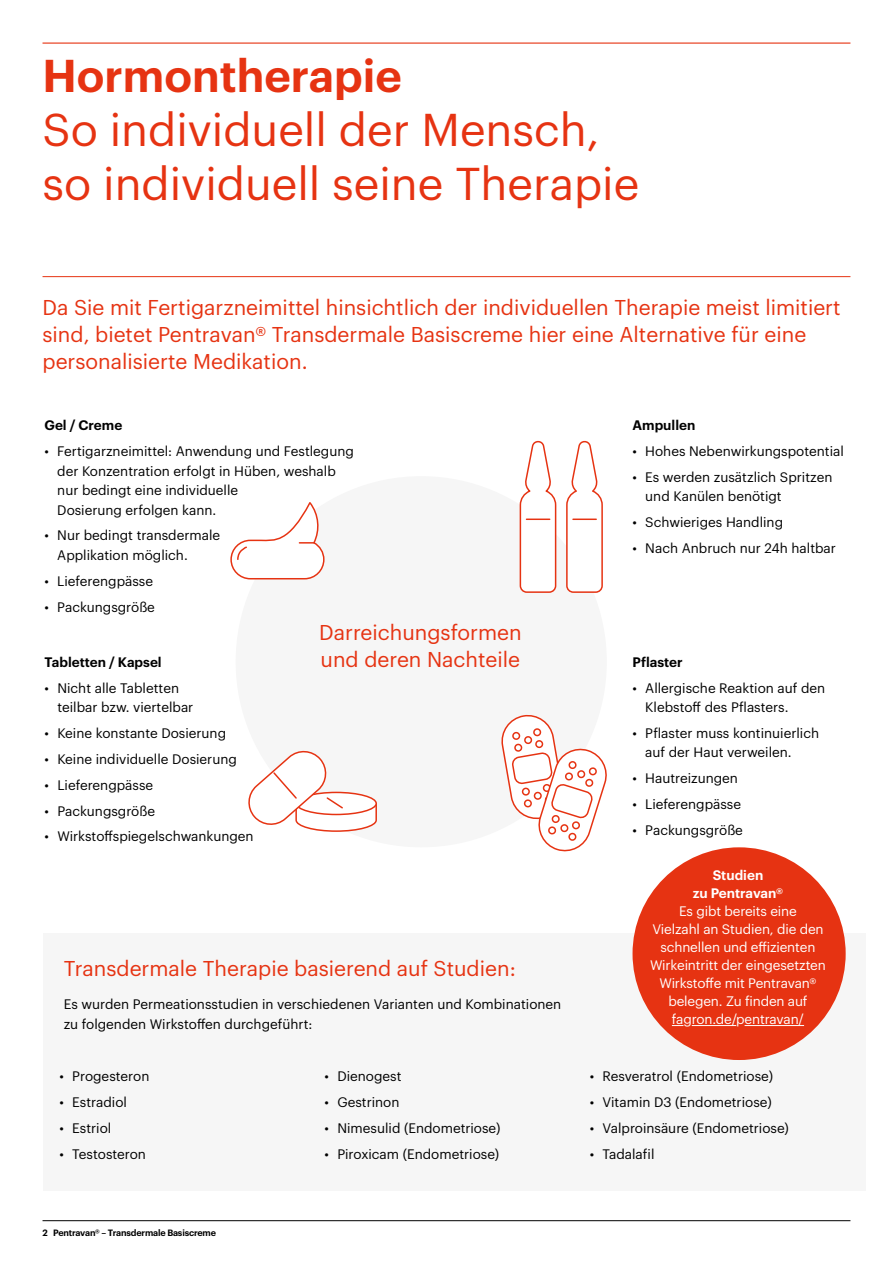
<style>
.page{position:relative;width:893px;height:1263px;background:#fff}
.page>*{position:absolute;margin:0;border:0;box-sizing:border-box;transform-origin:0 0}
.t1{font:45px/54px "Graphik";color:#e63312}
.t2{font:600 45px "Graphik";color:#e63312}
.t3{font:21px/27px "Graphik";color:#e63312}
.t4{font:13.5px/19.5px "Graphik";color:#000}
.t5{font:13.5px/18px "Graphik";letter-spacing:-.01em;color:#fff;text-align:center}
.t6{font:600 13.5px "Graphik";color:#000}
.t7{font:600 13.5px/18px "Graphik";color:#fff;text-align:center}
.t8{font:600 9px "Graphik";letter-spacing:-.02em;color:#000}
</style>
<div class="page">
<div style="left:43px;top:933px;width:823px;height:258px;background:#f6f6f6"></div>
<div style="left:236px;top:476px;width:371px;height:371px;background:#f6f6f6;border-radius:50%"></div>
<hr style="left:43px;top:43px;width:807px;height:1px;background:#e63312">
<hr style="left:43px;top:276px;width:807px;height:1px;background:#e63312">
<svg style="left:248px;top:750px;width:129px;height:82px"></svg>
<svg style="left:230px;top:503px;width:95px;height:77px"></svg>
<svg style="left:519px;top:440px;width:38px;height:153px"></svg>
<hr style="left:526px;top:518px;width:24px;height:2px;background:#e63312">
<svg style="left:566px;top:440px;width:37px;height:153px"></svg>
<hr style="left:573px;top:518px;width:23px;height:2px;background:#e63312">
<svg style="left:501px;top:714px;width:106px;height:138px"></svg>
<hr style="left:43px;top:1220px;width:807px;height:1px;background:#000">
<div style="left:632px;top:847px;width:214px;height:213px;background:#e63312;border-radius:50%"></div>
<hr style="left:692px;top:1025px;width:44px;height:1px;background:#fff">
<hr style="left:745px;top:1025px;width:59px;height:1px;background:#fff">
<h1 class="t2" style="left:43px;top:41px;width:361px">Hormontherapie</h1>
<h1 class="t1" style="left:43px;top:99px;width:598px">So individuell der Mensch, so individuell seine Therapie</h1>
<h2 class="t3" style="left:43px;top:292px;width:800px">Da Sie mit Fertigarzneimittel hinsichtlich der individuellen Therapie meist limitiert sind, bietet Pentravan® Transdermale Basiscreme hier eine Alternative für eine personalisierte Medikation.</h2>
<p class="t6" style="left:45px;top:415px;width:79px">Gel / Creme</p>
<p class="t4" style="left:57px;top:440px;width:298px;text-indent:-13px">• Fertigarzneimittel: Anwendung und Festlegung der Konzentration erfolgt in Hüben, weshalb nur bedingt eine individuelle<br>Dosierung erfolgen kann.</p>
<p class="t4" style="left:57px;top:525px;width:164px;text-indent:-13px">• Nur bedingt transdermale<br>Applikation möglich.</p>
<p class="t4" style="left:45px;top:570px;width:110px">• Lieferengpässe</p>
<p class="t4" style="left:45px;top:596px;width:112px">• Packungsgröße</p>
<p class="t6" style="left:45px;top:651px;width:119px">Tabletten / Kapsel</p>
<p class="t4" style="left:57px;top:677px;width:137px;text-indent:-13px">• Nicht alle Tabletten teilbar bzw. viertelbar</p>
<p class="t4" style="left:45px;top:722px;width:183px">• Keine konstante Dosierung</p>
<p class="t4" style="left:45px;top:748px;width:194px">• Keine individuelle Dosierung</p>
<p class="t4" style="left:45px;top:774px;width:110px">• Lieferengpässe</p>
<p class="t4" style="left:45px;top:800px;width:112px">• Packungsgröße</p>
<p class="t4" style="left:45px;top:826px;width:211px">• Wirkstoffspiegelschwankungen</p>
<h2 class="t3" style="left:319px;top:617px;width:204px">Darreichungsformen und deren Nachteile</h2>
<h2 class="t3" style="left:64px;top:953px;width:453px">Transdermale Therapie basierend auf Studien:</h2>
<p class="t4" style="left:64px;top:994px;width:499px">Es wurden Permeationsstudien in verschiedenen Varianten und Kombinationen zu folgenden Wirkstoffen durchgeführt:</p>
<p class="t4" style="left:60px;top:1065px;width:91px">• Progesteron</p>
<p class="t4" style="left:60px;top:1091px;width:69px">• Estradiol</p>
<p class="t4" style="left:60px;top:1117px;width:53px">• Estriol</p>
<p class="t4" style="left:60px;top:1143px;width:88px">• Testosteron</p>
<p class="t8" style="left:43px;top:1226px;width:175px">2 Pentravan® – Transdermale Basiscreme</p>
<p class="t4" style="left:325px;top:1065px;width:78px">• Dienogest</p>
<p class="t4" style="left:325px;top:1091px;width:76px">• Gestrinon</p>
<p class="t4" style="left:325px;top:1117px;width:177px">• Nimesulid (Endometriose)</p>
<p class="t4" style="left:325px;top:1143px;width:176px">• Piroxicam (Endometriose)</p>
<p class="t6" style="left:632px;top:415px;width:64px">Ampullen</p>
<p class="t4" style="left:632px;top:440px;width:213px">• Hohes Nebenwirkungspotential</p>
<p class="t4" style="left:645px;top:466px;width:189px;text-indent:-13px">• Es werden zusätzlich Spritzen und Kanülen benötigt</p>
<p class="t4" style="left:632px;top:511px;width:152px">• Schwieriges Handling</p>
<p class="t4" style="left:632px;top:537px;width:205px">• Nach Anbruch nur 24h haltbar</p>
<p class="t6" style="left:632px;top:651px;width:52px">Pflaster</p>
<p class="t4" style="left:645px;top:677px;width:182px;text-indent:-13px">• Allergische Reaktion auf den<br>Klebstoff des Pflasters.</p>
<p class="t4" style="left:645px;top:722px;width:175px;text-indent:-13px">• Pflaster muss kontinuierlich auf der Haut verweilen.</p>
<p class="t4" style="left:632px;top:767px;width:107px">• Hautreizungen</p>
<p class="t4" style="left:632px;top:793px;width:110px">• Lieferengpässe</p>
<p class="t4" style="left:632px;top:819px;width:112px">• Packungsgröße</p>
<p class="t7" style="left:693px;top:865px;width:92px">Studien<br>zu Pentravan®</p>
<p class="t5" style="left:650px;top:901px;width:177px">Es gibt bereits eine<br>Vielzahl an Studien, die den schnellen und effizienten<br>Wirkeintritt der eingesetzten<br>Wirkstoffe mit Pentravan® belegen. Zu finden auf fagron.de/pentravan/</p>
<p class="t4" style="left:590px;top:1065px;width:185px">• Resveratrol (Endometriose)</p>
<p class="t4" style="left:590px;top:1091px;width:184px">• Vitamin D3 (Endometriose)</p>
<p class="t4" style="left:590px;top:1117px;width:201px">• Valproinsäure (Endometriose)</p>
<p class="t4" style="left:590px;top:1143px;width:66px">• Tadalafil</p>
</div>
